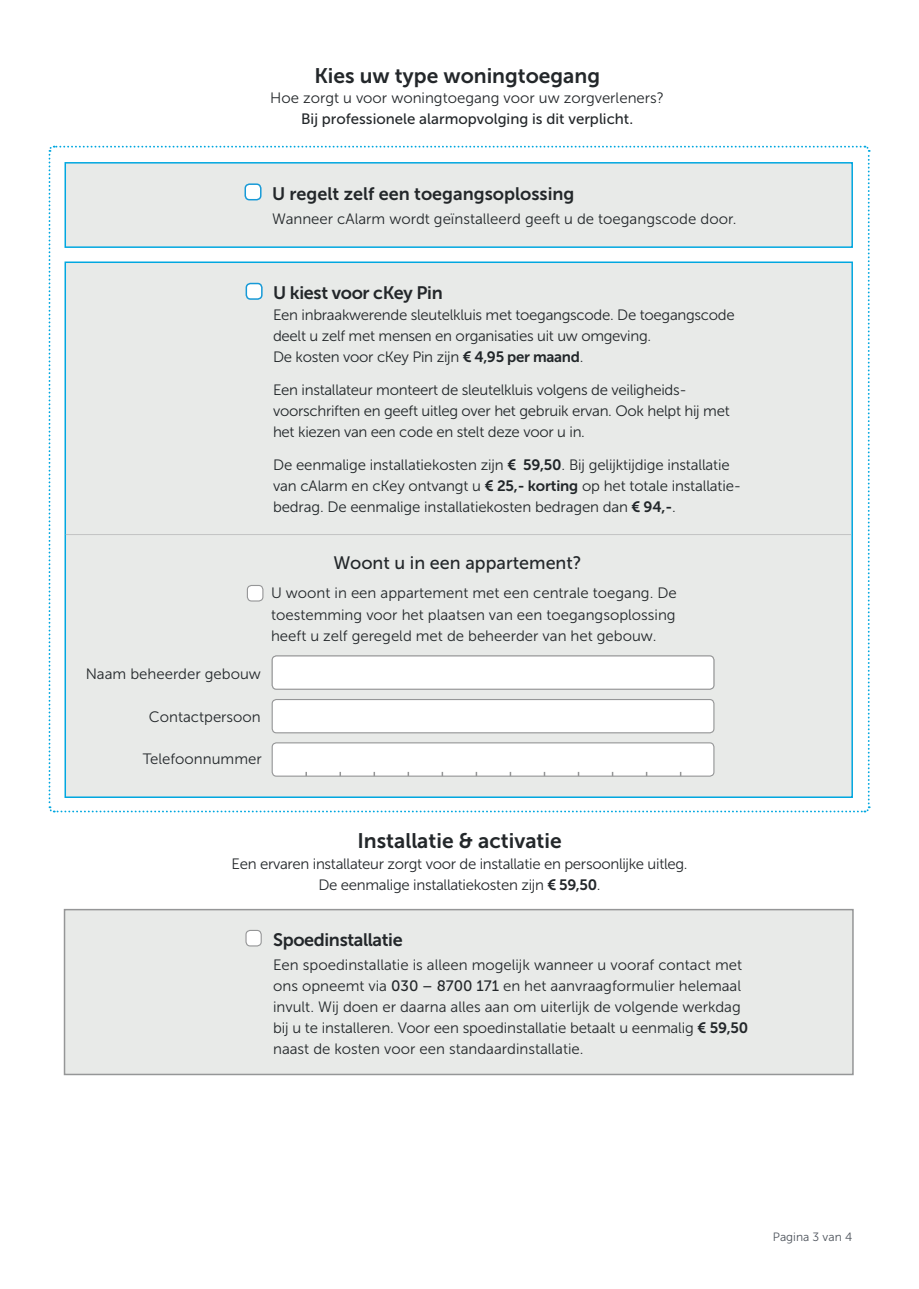
<style>
.page{position:relative;width:919px;height:1289px;background:#fff}
.page>*{position:absolute;margin:0;border:0;box-sizing:border-box;transform-origin:0 0}
.t1{font:21px "Museo Sans 700";color:#23272a}
.t2{font:18px "Museo Sans 700";letter-spacing:-.02em;color:#23272a}
.t3{font:18px "Museo Sans 700";color:#23272a}
.t4{font:18px "Museo Sans 500";color:#23272a}
.t5{font:15px/21px "Museo Sans 300";color:#23272a}
.t6{font:15px/21px "Museo Sans 300";letter-spacing:-.02em;color:#212629}
.t7{font:15px/21px "Museo Sans 300";letter-spacing:-.02em;color:#23272a;text-align:center}
.t8{font:15px "Museo Sans 500";color:#23272a}
.t9{font:12px "Museo Sans 300";color:#4e545c}
.s1{color:#212629}
.s2{font-family:"Museo Sans 700";color:#212629}
.s3{font-family:"Museo Sans 700"}
.s4{font-family:"Museo Sans 500"}
</style>
<div class="page">
<div style="left:64px;top:908px;width:789px;height:167px;background:#e8eae8;border:2px solid #959697"></div>
<div style="left:246px;top:930px;width:15px;height:15px;background:#fff;border-radius:4px"></div>
<div style="left:245px;top:929px;width:17px;height:17px;border:1px solid #959697;border-radius:4px"></div>
<svg style="left:48px;top:145px;width:822px;height:668px"></svg>
<h1 class="t1" style="left:314px;top:64px;width:287px">Kies uw type woningtoegang</h1>
<p class="t5" style="left:270px;top:88px;width:395px">Hoe zorgt u voor woningtoegang voor uw zorgverleners?</p>
<p class="t8" style="left:301px;top:111px;width:333px">Bij professionele alarmopvolging is dit verplicht.</p>
<p class="t3" style="left:272px;top:184px;width:304px">U regelt zelf een toegangsoplossing</p>
<p class="t5" style="left:272px;top:208px;width:466px">Wanneer cAlarm wordt geïnstalleerd geeft u de toegangscode door.</p>
<p class="t2" style="left:273px;top:283px;width:171px">U kiest voor cKey Pin</p>
<p class="t7" style="left:273px;top:305px;width:463px;text-align:left">Een inbraakwerende sleutelkluis met toegangscode. De toegangscode deelt u zelf met mensen en organisaties uit uw omgeving.<br><span class="s1">De kosten voor cKey Pin zijn</span> <span class="s2">€ 4,95 per maand</span><span class="s1">.</span></p>
<p class="t6" style="left:273px;top:380px;width:458px">Een installateur monteert de sleutelkluis volgens de veiligheids&shy;voorschriften en geeft uitleg over het gebruik ervan. Ook helpt hij met het kiezen van een code en stelt deze voor u in.</p>
<p class="t6" style="left:273px;top:455px;width:469px">De eenmalige installatiekosten zijn <span class="s3">€ 59,50</span>. Bij gelijktijdige installatie van cAlarm en cKey ontvangt u <span class="s3">€ 25,- korting</span> op het totale installatie&shy;bedrag. De eenmalige installatiekosten bedragen dan <span class="s3">€ 94,-</span>.</p>
<p class="t4" style="left:333px;top:553px;width:250px">Woont u in een appartement?</p>
<p class="t5" style="left:86px;top:663px;width:177px">Naam beheerder gebouw</p>
<p class="t5" style="left:271px;top:583px;width:407px;text-align:justify">U woont in een appartement met een centrale toegang. De toestemming voor het plaatsen van een toegangsoplossing heeft u zelf geregeld met de beheerder van het gebouw.</p>
<p class="t5" style="left:149px;top:707px;width:113px">Contactpersoon</p>
<p class="t5" style="left:143px;top:748px;width:120px">Telefoonnummer</p>
<h1 class="t1" style="left:357px;top:829px;width:206px">Installatie &amp; activatie</h1>
<p class="t7" style="left:231px;top:853px;width:457px">Een ervaren installateur zorgt voor de installatie en persoonlijke uitleg.<br>De eenmalige installatiekosten zijn <span class="s3">€ 59,50</span>.</p>
<p class="t2" style="left:273px;top:929px;width:131px">Spoedinstallatie</p>
<p class="t5" style="left:273px;top:954px;width:476px">Een spoedinstallatie is alleen mogelijk wanneer u vooraf contact met ons opneemt via <span class="s4">030 – 8700 171</span> en het aanvraagformulier helemaal invult. Wij doen er daarna alles aan om uiterlijk de volgende werkdag bij u te installeren. Voor een spoedinstallatie betaalt u eenmalig <span class="s3">€ 59,50 </span>naast de kosten voor een standaardinstallatie.</p>
<p class="t9" style="left:772px;top:1230px;width:81px">Pagina 3 van 4</p>
</div>
